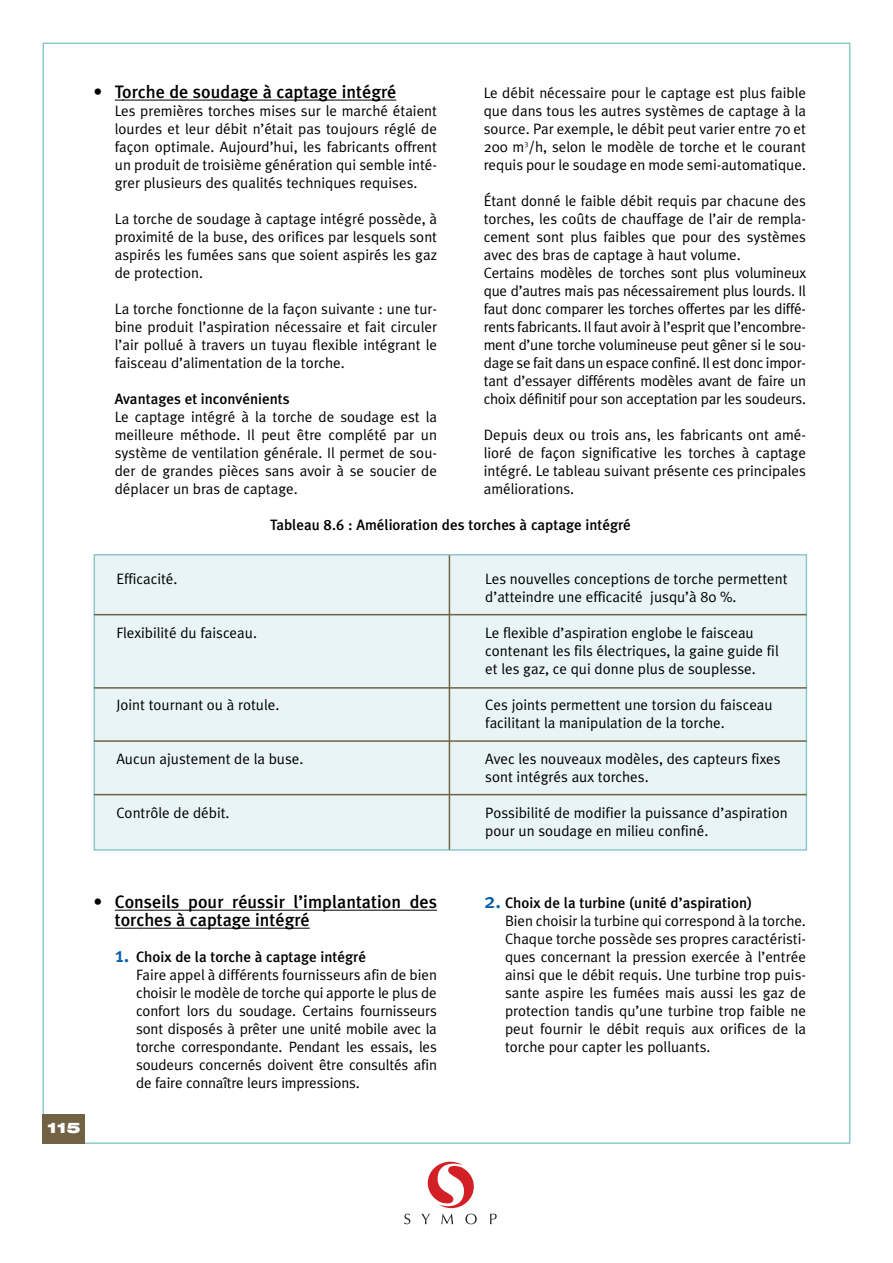
<style>
.page{position:relative;width:893px;height:1263px;background:#fff}
.page>*{position:absolute;margin:0;border:0;box-sizing:border-box;transform-origin:0 0}
.t1{font:500 18px/18px "Meta Plus";color:#000}
.t2{font:15px/18px "Meta Plus Normal";color:#000;text-align:justify}
.t3{font:500 15px "Meta Plus";color:#000}
.t4{font:900 expanded 14.55px "Helvetica Neue";color:#fff}
.s1{font-size:21px;color:#0960a9}
</style>
<div class="page">
<div style="left:43px;top:1114px;width:42px;height:30px;background:#716244"></div>
<svg style="left:428px;top:1162px;width:46px;height:46px"></svg>
<svg style="left:404px;top:1213px;width:6px;height:11px"></svg>
<svg style="left:421px;top:1214px;width:9px;height:10px"></svg>
<svg style="left:441px;top:1214px;width:12px;height:10px"></svg>
<svg style="left:465px;top:1214px;width:12px;height:10px"></svg>
<svg style="left:490px;top:1214px;width:7px;height:10px"></svg>
<svg style="left:115px;top:100px;width:23px;height:1px"></svg>
<hr style="left:138px;top:100px;width:258px;height:1px;background:#000">
<hr style="left:115px;top:910px;width:322px;height:1px;background:#000">
<svg style="left:115px;top:928px;width:21px;height:1px"></svg>
<hr style="left:136px;top:928px;width:174px;height:1px;background:#000">
<div style="left:94px;top:555px;width:712px;height:295px;background:#e8f4f5"></div>
<div style="left:94px;top:554px;width:713px;height:297px;border:2px solid #8dc9cc"></div>
<hr style="left:449px;top:555px;width:1px;height:295px;background:#716244">
<hr style="left:94px;top:687px;width:713px;height:2px;background:#716244">
<hr style="left:94px;top:614px;width:713px;height:1px;background:#716244">
<hr style="left:94px;top:740px;width:713px;height:2px;background:#716244">
<hr style="left:94px;top:794px;width:713px;height:1px;background:#716244">
<p class="t1" style="left:94px;top:82px;width:304px">• Torche de soudage à captage intégré</p>
<p class="t2" style="left:115px;top:101px;width:324px">Les premières torches mises sur le marché étaient lourdes et leur débit n’était pas toujours réglé de façon optimale. Aujourd’hui, les fabricants offrent un produit de troisième génération qui semble inté&shy;grer plusieurs des qualités techniques requises.</p>
<p class="t2" style="left:115px;top:209px;width:324px">La torche de soudage à captage intégré possède, à proximité de la buse, des orifices par lesquels sont aspirés les fumées sans que soient aspirés les gaz de protection.</p>
<p class="t2" style="left:115px;top:299px;width:324px">La torche fonctionne de la façon suivante : une tur&shy;bine produit l’aspiration nécessaire et fait circuler l’air pollué à travers un tuyau flexible intégrant le faisceau d’alimentation de la torche.</p>
<p class="t3" style="left:115px;top:390px;width:177px">Avantages et inconvénients</p>
<p class="t2" style="left:115px;top:407px;width:324px">Le captage intégré à la torche de soudage est la meilleure méthode. Il peut être complété par un système de ventilation générale. Il permet de sou&shy;der de grandes pièces sans avoir à se soucier de déplacer un bras de captage.</p>
<p class="t2" style="left:484px;top:83px;width:324px">Le débit nécessaire pour le captage est plus faible que dans tous les autres systèmes de captage à la source. Par exemple, le débit peut varier entre 70 et 200 m<sup>3</sup>/h, selon le modèle de torche et le courant requis pour le soudage en mode semi-automatique.</p>
<p class="t2" style="left:484px;top:191px;width:324px;text-align:left">Étant donné le faible débit requis par chacune des torches, les coûts de chauffage de l’air de rempla&shy;cement sont plus faibles que pour des systèmes avec des bras de captage à haut volume.<br>Certains modèles de torches sont plus volumineux que d’autres mais pas nécessairement plus lourds. Il faut donc comparer les torches offertes par les diffé&shy;rents fabricants. Il faut avoir à l’esprit que l’encombre&shy;ment d’une torche volumineuse peut gêner si le sou&shy;dage se fait dans un espace confiné. Il est donc impor&shy;tant d’essayer différents modèles avant de faire un choix définitif pour son acceptation par les soudeurs.</p>
<p class="t2" style="left:484px;top:425px;width:324px">Depuis deux ou trois ans, les fabricants ont amé&shy;lioré de façon significative les torches à captage intégré. Le tableau suivant présente ces principales améliorations.</p>
<p class="t3" style="left:270px;top:516px;width:362px">Tableau 8.6 : Amélioration des torches à captage intégré</p>
<p class="t2" style="left:116px;top:569px;width:63px">Efficacité.</p>
<p class="t2" style="left:116px;top:623px;width:142px">Flexibilité du faisceau.</p>
<p class="t2" style="left:116px;top:695px;width:165px">Joint tournant ou à rotule.</p>
<p class="t2" style="left:116px;top:749px;width:189px">Aucun ajustement de la buse.</p>
<p class="t2" style="left:116px;top:803px;width:115px">Contrôle de débit.</p>
<p class="t2" style="left:485px;top:569px;width:304px">Les nouvelles conceptions de torche permettent d’atteindre une efficacité jusqu’à 80 %.</p>
<p class="t2" style="left:485px;top:623px;width:295px;text-align:left">Le flexible d’aspiration englobe le faisceau contenant les fils électriques, la gaine guide fil et les gaz, ce qui donne plus de souplesse.</p>
<p class="t2" style="left:485px;top:695px;width:289px">Ces joints permettent une torsion du faisceau facilitant la manipulation de la torche.</p>
<p class="t2" style="left:485px;top:749px;width:297px">Avec les nouveaux modèles, des capteurs fixes sont intégrés aux torches.</p>
<p class="t2" style="left:485px;top:803px;width:304px">Possibilité de modifier la puissance d’aspiration pour un soudage en milieu confiné.</p>
<p class="t4" style="left:47px;top:1122px;width:35px">115</p>
<p class="t1" style="left:115px;top:892px;width:324px;text-indent:-21px">• Conseils pour réussir l’implantation des torches à captage intégré</p>
<p class="t3" style="left:115px;top:948px;width:252px"><span class="s1">1.</span> Choix de la torche à captage intégré</p>
<p class="t2" style="left:136px;top:965px;width:302px">Faire appel à différents fournisseurs afin de bien choisir le modèle de torche qui apporte le plus de confort lors du soudage. Certains fournisseurs sont disposés à prêter une unité mobile avec la torche correspondante. Pendant les essais, les soudeurs concernés doivent être consultés afin de faire connaître leurs impressions.</p>
<p class="t3" style="left:484px;top:894px;width:269px"><span class="s1">2.</span> Choix de la turbine (unité d’aspiration)</p>
<p class="t2" style="left:505px;top:911px;width:303px">Bien choisir la turbine qui correspond à la torche.<br>Chaque torche possède ses propres caractéristi&shy;ques concernant la pression exercée à l’entrée ainsi que le débit requis. Une turbine trop puis&shy;sante aspire les fumées mais aussi les gaz de protection tandis qu’une turbine trop faible ne peut fournir le débit requis aux orifices de la torche pour capter les polluants.</p>
</div>
